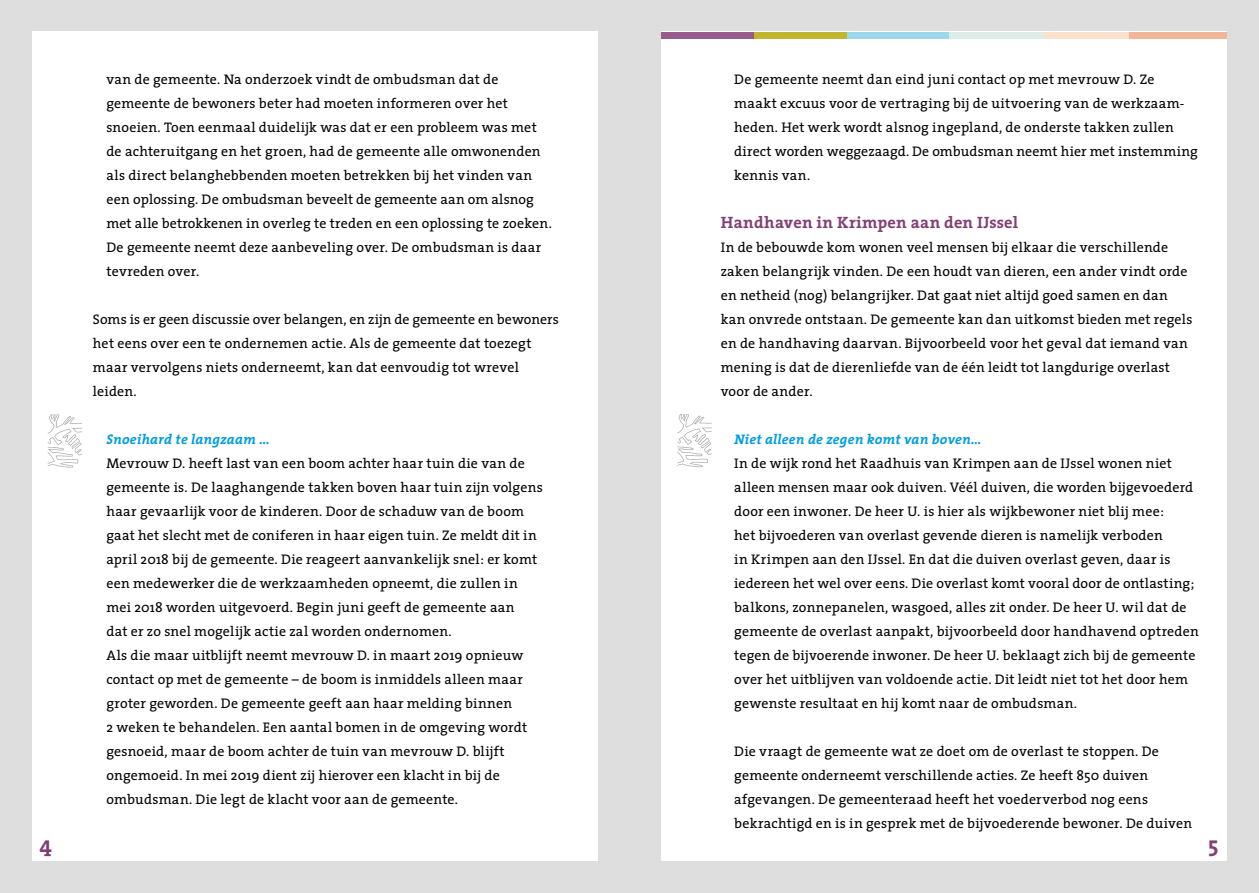
<style>
.page{position:relative;width:1259px;height:893px;background:#fff}
.page>*{position:absolute;margin:0;border:0;box-sizing:border-box;transform-origin:0 0}
.t1{font:700 22.5px "The Serif";color:#833d74}
.t2{font:700 16.5px "The Serif";letter-spacing:.015em;color:#833d74}
.t3{font:13.95px/24px "The Serif";letter-spacing:.015em;color:#000}
.t4{font:italic 700 13.95px "The Serif";letter-spacing:.01em;color:#009ede}
</style>
<div class="page">
<div style="left:0;top:0;width:629px;height:893px;background:#dfdede"></div>
<div style="left:32px;top:32px;width:565px;height:829px;background:#fff"></div>
<div style="left:629px;top:0;width:630px;height:893px;background:#dfdede"></div>
<div style="left:661px;top:32px;width:566px;height:829px;background:#fff"></div>
<svg style="left:677px;top:414px;width:35px;height:53px"></svg>
<div style="left:1024px;top:32px;width:203px;height:6px;background:#f3b597"></div>
<div style="left:696px;top:32px;width:251px;height:6px;background:#c0b630"></div>
<div style="left:847px;top:32px;width:196px;height:6px;background:#99d9eb"></div>
<div style="left:661px;top:32px;width:92px;height:6px;background:#975c8a"></div>
<svg style="left:949px;top:32px;width:179px;height:6px"></svg>
<svg style="left:47px;top:414px;width:35px;height:53px"></svg>
<h1 class="t1" style="left:39px;top:825px;width:14px">4</h1>
<p class="t3" style="left:106px;top:67px;width:447px">van de gemeente. Na onderzoek vindt de ombudsman dat de gemeente de bewoners beter had moeten informeren over het snoeien. Toen eenmaal duidelijk was dat er een probleem was met de achteruitgang en het groen, had de gemeente alle omwonenden als direct belanghebbenden moeten betrekken bij het vinden van een oplossing. De ombudsman beveelt de gemeente aan om alsnog met alle betrokkenen in overleg te treden en een oplossing te zoeken.<br>De gemeente neemt deze aanbeveling over. De ombudsman is daar tevreden over.</p>
<p class="t3" style="left:93px;top:307px;width:467px">Soms is er geen discussie over belangen, en zijn de gemeente en bewoners het eens over een te ondernemen actie. Als de gemeente dat toezegt maar vervolgens niets onderneemt, kan dat eenvoudig tot wrevel leiden.</p>
<p class="t4" style="left:106px;top:428px;width:165px">Snoeihard te langzaam …</p>
<p class="t3" style="left:106px;top:451px;width:438px">Mevrouw D. heeft last van een boom achter haar tuin die van de gemeente is. De laaghangende takken boven haar tuin zijn volgens haar gevaarlijk voor de kinderen. Door de schaduw van de boom gaat het slecht met de coniferen in haar eigen tuin. Ze meldt dit in april 2018 bij de gemeente. Die reageert aanvankelijk snel: er komt een medewerker die de werkzaamheden opneemt, die zullen in mei 2018 worden uitgevoerd. Begin juni geeft de gemeente aan<br>dat er zo snel mogelijk actie zal worden ondernomen.<br>Als die maar uitblijft neemt mevrouw D. in maart 2019 opnieuw contact op met de gemeente – de boom is inmiddels alleen maar groter geworden. De gemeente geeft aan haar melding binnen<br>2 weken te behandelen. Een aantal bomen in de omgeving wordt gesnoeid, maar de boom achter de tuin van mevrouw D. blijft ongemoeid. In mei 2019 dient zij hierover een klacht in bij de ombudsman. Die legt de klacht voor aan de gemeente.</p>
<p class="t3" style="left:734px;top:67px;width:465px">De gemeente neemt dan eind juni contact op met mevrouw D. Ze maakt excuus voor de vertraging bij de uitvoering van de werkzaam&shy;heden. Het werk wordt alsnog ingepland, de onderste takken zullen direct worden weggezaagd. De ombudsman neemt hier met instemming kennis van.</p>
<p class="t2" style="left:721px;top:209px;width:299px">Handhaven in Krimpen aan den IJssel</p>
<p class="t3" style="left:721px;top:235px;width:473px">In de bebouwde kom wonen veel mensen bij elkaar die verschillende zaken belangrijk vinden. De een houdt van dieren, een ander vindt orde en netheid (nog) belangrijker. Dat gaat niet altijd goed samen en dan kan onvrede ontstaan. De gemeente kan dan uitkomst bieden met regels en de handhaving daarvan. Bijvoorbeeld voor het geval dat iemand van mening is dat de dierenliefde van de één leidt tot langdurige overlast voor de ander.</p>
<p class="t4" style="left:734px;top:428px;width:249px">Niet alleen de zegen komt van boven…</p>
<p class="t3" style="left:734px;top:451px;width:466px">In de wijk rond het Raadhuis van Krimpen aan de IJssel wonen niet alleen mensen maar ook duiven. Véél duiven, die worden bijgevoederd door een inwoner. De heer U. is hier als wijkbewoner niet blij mee:<br>het bijvoederen van overlast gevende dieren is namelijk verboden<br>in Krimpen aan den IJssel. En dat die duiven overlast geven, daar is iedereen het wel over eens. Die overlast komt vooral door de ontlasting; balkons, zonnepanelen, wasgoed, alles zit onder. De heer U. wil dat de gemeente de overlast aanpakt, bijvoorbeeld door handhavend optreden tegen de bijvoerende inwoner. De heer U. beklaagt zich bij de gemeente over het uitblijven van voldoende actie. Dit leidt niet tot het door hem gewenste resultaat en hij komt naar de ombudsman.</p>
<p class="t3" style="left:734px;top:739px;width:459px">Die vraagt de gemeente wat ze doet om de overlast te stoppen. De gemeente onderneemt verschillende acties. Ze heeft 850 duiven afgevangen. De gemeenteraad heeft het voederverbod nog eens bekrachtigd en is in gesprek met de bijvoederende bewoner. De duiven</p>
<h1 class="t1" style="left:1208px;top:825px;width:12px">5</h1>
</div>
